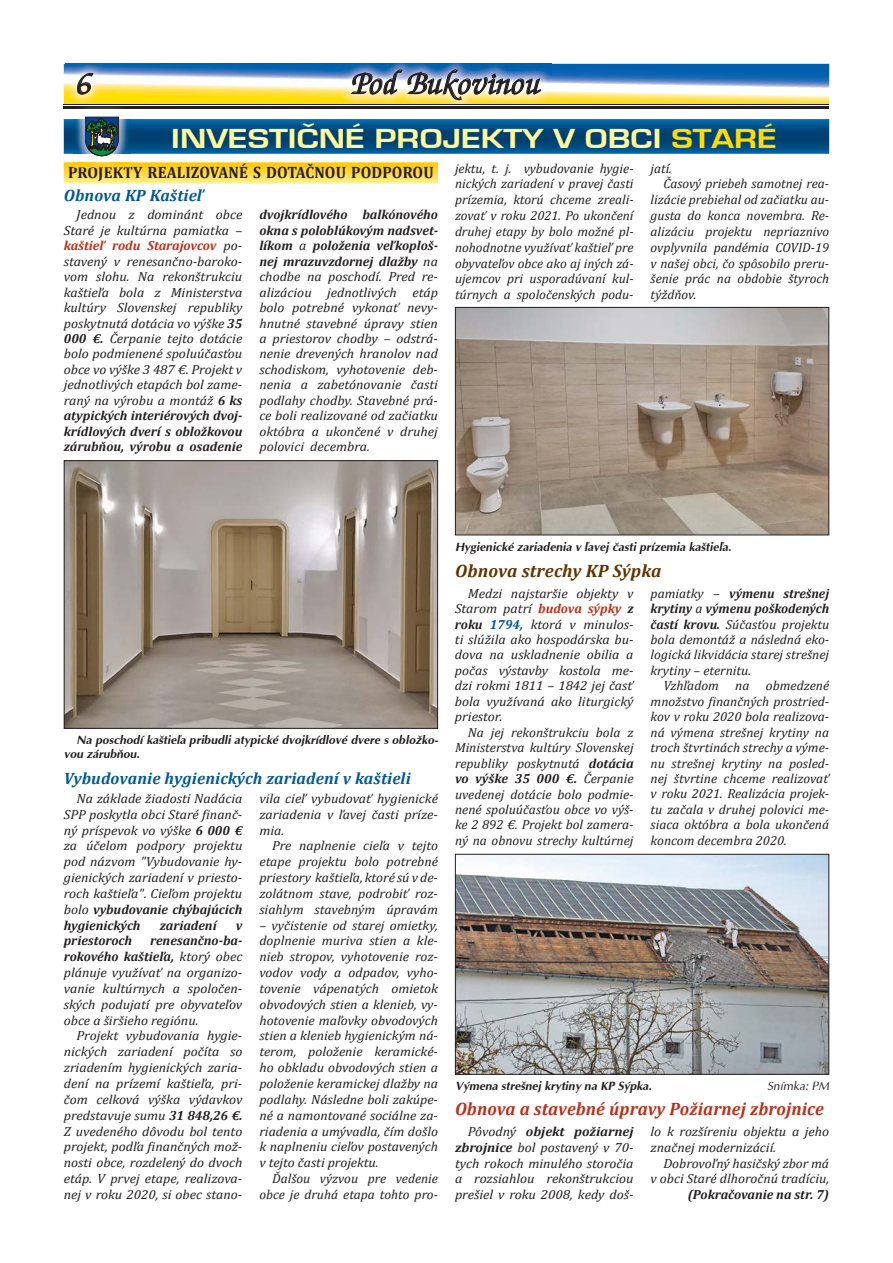
<style>
.page{position:relative;width:893px;height:1263px;background:#fff}
.page>*{position:absolute;margin:0;border:0;box-sizing:border-box;transform-origin:0 0}
.t1{font:33px "Zurich Calligraphic CE Italic";letter-spacing:.02em;color:#231f20}
.t2{font:25.5px "Euromode CE Bold";color:#fff79a;scale:1.25 1}
.t3{font:italic 700 18px "Cambria";letter-spacing:.01em;color:#bc2e18}
.t4{font:italic 700 18px "Cambria";letter-spacing:.01em;color:#603400}
.t5{font:italic 700 16.5px "Cambria";letter-spacing:.01em;color:#005996}
.t6{font:700 16.5px "Cambria";letter-spacing:.01em;color:#231f20;scale:.93 1}
.t7{font:italic 13.2px/15.5px "Cambria";color:#231f20;text-align:justify;scale:1.05 1}
.t8{font:italic 13.2px/15.5px "Cambria";color:#231f20;text-align:justify}
.t9{font:italic 13.2px/15.9px "Cambria";color:#231f20;text-align:justify;scale:1.04 1}
.t10{font:italic 700 13.2px "Cambria";color:#231f20}
.t11{font:italic 12px/14.4px "Ottawa CE Bold";color:#231f20}
.t12{font:12px "Ottawa CE Italic";color:#231f20}
.s1{color:#ffdc01}
.s2{font-weight:700;color:#bc2e18}
.s3{font-weight:700}
.s4{font-weight:700;color:#005996}
</style>
<div class="page">
<svg style="left:64px;top:162px;width:374px;height:22px;background:#fedb4d"></svg>
<img style="left:66px;top:63px;width:486px;height:1px">
<svg style="left:64px;top:64px;width:765px;height:40px"></svg>
<hr style="left:64px;top:104px;width:765px;height:1px;background:#231f20">
<hr style="left:64px;top:106px;width:765px;height:3px;background:#231f20">
<img style="left:457px;top:309px;width:370px;height:224px">
<div style="left:455px;top:307px;width:374px;height:228px;border:1px solid #231f20"></div>
<img style="left:457px;top:856px;width:370px;height:217px">
<div style="left:455px;top:854px;width:374px;height:221px;border:1px solid #231f20"></div>
<img style="left:73px;top:116px;width:58px;height:48px">
<img style="left:73px;top:164px;width:58px;height:4px">
<img style="left:81px;top:106px;width:42px;height:3px">
<svg style="left:64px;top:117px;width:765px;height:39px;background:#1e6291"></svg>
<img style="left:66px;top:462px;width:370px;height:265px">
<div style="left:64px;top:460px;width:374px;height:269px;border:1px solid #231f20"></div>
<h1 class="t1" style="left:77px;top:67px;width:16px">6</h1>
<h1 class="t1" style="left:352px;top:67px;width:191px">Pod Bukovinou</h1>
<h2 class="t2" style="left:171px;top:123px;width:486px">INVESTIČNÉ PROJEKTY V OBCI <span class="s1">STARÉ</span></h2>
<p class="t6" style="left:68px;top:161px;width:395px">PROJEKTY REALIZOVANÉ S DOTAČNOU PODPOROU</p>
<p class="t5" style="left:64px;top:183px;width:142px">Obnova KP Kaštieľ</p>
<p class="t7" style="left:64px;top:207px;width:172px;text-indent:13px">Jednou z dominánt obce Staré je kultúrna pamiatka – <span class="s2">kaštieľ rodu Starajovcov</span> po&shy;stavený v renesančno-baroko&shy;vom slohu. Na rekonštrukciu kaštieľa bola z Ministerstva kultúry Slovenskej republiky poskytnutá dotácia vo výške <span class="s3">35<br>000 €.</span> Čerpanie tejto dotácie bolo podmienené spoluúčasťou obce vo výške 3 487 €. Projekt v jednotlivých etapách bol zame&shy;raný na výrobu a montáž <span class="s3">6 ks atypických interiérových dvoj&shy;krídlových dverí s obložkovou zárubňou, výrobu a osadenie</span></p>
<p class="t7" style="left:259px;top:207px;width:172px"><span class="s3">dvojkrídlového balkónového okna s poloblúkovým nadsvet&shy;líkom</span> a <span class="s3">položenia veľkoploš&shy;nej mrazuvzdornej dlažby</span> na chodbe na poschodí. Pred re&shy;alizáciou jednotlivých etáp bolo potrebné vykonať nevy&shy;hnutné stavebné úpravy stien a priestorov chodby – odstrá&shy;nenie drevených hranolov nad schodiskom, vyhotovenie deb&shy;nenia a zabetónovanie časti podlahy chodby. Stavebné prá&shy;ce boli realizované od začiatku októbra a ukončené v druhej polovici decembra.</p>
<p class="t8" style="left:455px;top:160px;width:180px;line-height:15.9px">jektu, t. j. vybudovanie hygie&shy;nických zariadení v pravej časti prízemia, ktorú chceme zreali&shy;zovať v roku 2021. Po ukončení druhej etapy by bolo možné pl&shy;nohodnotne využívať kaštieľ pre obyvateľov obce ako aj iných zá&shy;ujemcov pri usporadúvaní kul&shy;túrnych a spoločenských podu-</p>
<p class="t8" style="left:651px;top:160px;width:23px">jatí.</p>
<p class="t8" style="left:663px;top:176px;width:167px">Časový priebeh samotnej rea-</p>
<p class="t8" style="left:651px;top:191px;width:180px">lizácie prebiehal od začiatku au-</p>
<p class="t8" style="left:651px;top:207px;width:180px">gusta do konca novembra. Re-</p>
<p class="t8" style="left:651px;top:223px;width:180px">alizáciu projektu nepriaznivo</p>
<p class="t8" style="left:651px;top:239px;width:180px">ovplyvnila pandémia COVID-19</p>
<p class="t8" style="left:651px;top:255px;width:180px">v našej obci, čo spôsobilo preru-</p>
<p class="t8" style="left:651px;top:271px;width:180px">šenie prác na obdobie štyroch</p>
<p class="t8" style="left:651px;top:286px;width:47px">týždňov.</p>
<p class="t11" style="left:64px;top:732px;width:376px;text-indent:13px">Na poschodí kaštieľa pribudli atypické dvojkrídlové dvere s obložko&shy;vou zárubňou.</p>
<p class="t5" style="left:64px;top:767px;width:348px">Vybudovanie hygienických zariadení v kaštieli</p>
<p class="t7" style="left:64px;top:790px;width:172px;line-height:15.9px;text-indent:13px">Na základe žiadosti Nadácia SPP poskytla obci Staré finanč&shy;ný príspevok vo výške <span class="s3">6 000 € </span>za účelom podpory projektu pod názvom "Vybudovanie hy&shy;gienických zariadení v priesto&shy;roch kaštieľa". Cieľom projektu bolo <span class="s3">vybudovanie chýbajúcich hygienických</span></p>
<p class="t7" style="left:259px;top:790px;width:172px;line-height:15.9px">vila cieľ vybudovať hygienické zariadenia v ľavej časti príze&shy;mia.</p>
<p class="t9" style="left:259px;top:837px;width:173px;text-indent:13px">Pre naplnenie cieľa v tejto etape projektu bolo potrebné priestory kaštieľa, ktoré sú v de&shy;zolátnom stave, podrobiť roz&shy;siahlym stavebným úpravám</p>
<p class="t9" style="left:259px;top:916px;width:173px">– vyčistenie od starej omietky, doplnenie muriva stien a kle&shy;nieb stropov, vyhotovenie roz&shy;vodov vody a odpadov, vyho&shy;tovenie vápenatých omietok obvodových stien a klenieb, vy&shy;hotovenie maľovky obvodových stien a klenieb hygienickým ná&shy;terom, položenie keramické&shy;ho obkladu obvodových stien a položenie keramickej dlažby na podlahy. Následne boli zakúpe&shy;né a namontované sociálne za&shy;riadenia a umývadla, čím došlo k naplneniu cieľov postavených v tejto časti projektu.</p>
<p class="t8" style="left:259px;top:1170px;width:180px;line-height:15.9px;text-align:right">Ďalšou výzvou pre vedenie obce je druhá etapa tohto pro-</p>
<p class="t10" style="left:160px;top:916px;width:58px">zariadení</p>
<p class="t10" style="left:236px;top:916px;width:8px">v</p>
<p class="t7" style="left:64px;top:932px;width:172px;line-height:15.9px;text-indent:86px"><span class="s3">renesančno-ba&shy;rokového kaštieľa,</span> ktorý obec plánuje využívať na organizo&shy;vanie kultúrnych a spoločen&shy;ských podujatí pre obyvateľov obce a širšieho regiónu.</p>
<p class="t7" style="left:64px;top:1027px;width:172px;line-height:15.9px;text-indent:13px">Projekt vybudovania hygie&shy;nických zariadení počíta so zriadením hygienických zaria&shy;dení na prízemí kaštieľa, pri&shy;čom celková výška výdavkov predstavuje sumu <span class="s3">31 848,26 €.<br></span>Z uvedeného dôvodu bol tento projekt, podľa finančných mož&shy;nosti obce, rozdelený do dvoch etáp. V prvej etape, realizova&shy;nej v roku 2020, si obec stano-</p>
<p class="t10" style="left:64px;top:932px;width:70px">priestoroch</p>
<p class="t11" style="left:455px;top:539px;width:278px">Hygienické zariadenia v ľavej časti prízemia kaštieľa.</p>
<h3 class="t4" style="left:455px;top:558px;width:208px">Obnova strechy KP Sýpka</h3>
<p class="t7" style="left:455px;top:585px;width:172px;text-indent:13px">Medzi najstaršie objekty v Starom patrí <span class="s2">budova sýpky</span> <span class="s3">z roku</span> <span class="s4">1794,</span> ktorá v minulos&shy;ti slúžila ako hospodárska bu&shy;dova na uskladnenie obilia a počas výstavby kostola me&shy;dzi rokmi 1811 – 1842 jej časť bola využívaná ako liturgický priestor.</p>
<p class="t8" style="left:455px;top:724px;width:180px;text-indent:13px">Na jej rekonštrukciu bola z Ministerstva kultúry Slovenskej republiky poskytnutá <span class="s3">dotácia vo výške 35 000 €.</span> Čerpanie uvedenej dotácie bolo podmie&shy;nené spoluúčasťou obce vo výš&shy;ke 2 892 €. Projekt bol zamera&shy;ný na obnovu strechy kultúrnej</p>
<p class="t8" style="left:651px;top:585px;width:180px">pamiatky – <span class="s3">výmenu strešnej krytiny</span> a <span class="s3">výmenu poškodených častí krovu.</span> Súčasťou projektu bola demontáž a následná eko&shy;logická likvidácia starej strešnej krytiny – eternitu.</p>
<p class="t8" style="left:651px;top:677px;width:180px;text-indent:13px">Vzhľadom na obmedzené množstvo finančných prostried&shy;kov v roku 2020 bola realizova&shy;ná výmena strešnej krytiny na troch štvrtinách strechy a výme&shy;nu strešnej krytiny na posled&shy;nej štvrtine chceme realizovať v roku 2021. Realizácia projek&shy;tu začala v druhej polovici me&shy;siaca októbra a bola ukončená koncom decembra 2020.</p>
<p class="t11" style="left:455px;top:1078px;width:198px">Výmena strešnej krytiny na KP Sýpka.</p>
<p class="t12" style="left:767px;top:1078px;width:63px">Snímka: PM</p>
<h3 class="t3" style="left:455px;top:1096px;width:370px">Obnova a stavebné úpravy Požiarnej zbrojnice</h3>
<p class="t7" style="left:455px;top:1123px;width:172px;line-height:15.9px;text-indent:13px">Pôvodný <span class="s3">objekt požiarnej zbrojnice</span> bol postavený v 70- tych rokoch minulého storočia a rozsiahlou rekonštrukciou prešiel v roku 2008, kedy doš-</p>
<p class="t7" style="left:651px;top:1123px;width:172px;line-height:15.9px">lo k rozšíreniu objektu a jeho značnej modernizácií.</p>
<p class="t9" style="left:651px;top:1154px;width:173px;text-align:right">Dobrovoľný hasičský zbor má<br>v obci Staré dlhoročnú tradíciu,</p>
<p class="t10" style="left:688px;top:1185px;width:143px">(Pokračovanie na str. 7)</p>
</div>
